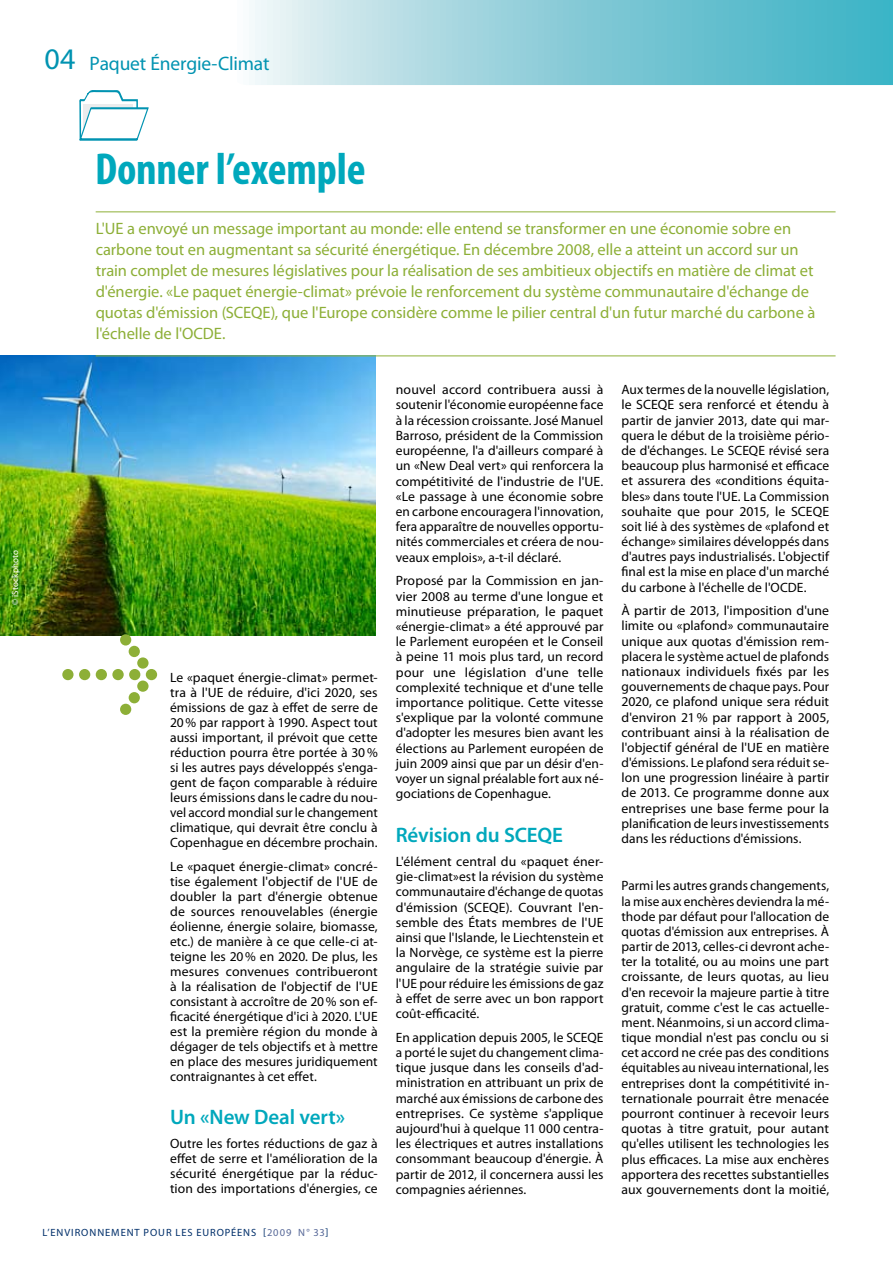
<style>
.page{position:relative;width:893px;height:1263px;background:#fff}
.page>*{position:absolute;margin:0;border:0;box-sizing:border-box;transform-origin:0 0}
.t1{font:500 82.5px "Meta Plus";color:#8daf37}
.t2{font:700 condensed 45px "Myriad Pro";letter-spacing:-.005em;color:#00a8bc}
.t3{font:30px "Myriad Pro";color:#0093b1}
.t4{font:600 21px "Myriad Pro";letter-spacing:-.01em;color:#00a8bc}
.t5{font:19.5px "Myriad Pro";letter-spacing:-.01em;color:#0093b1}
.t6{font:16.5px/21px "Myriad Pro";letter-spacing:-.005em;color:#8daf37}
.t7{font:13.5px/15.1px "Myriad Pro";letter-spacing:.005em;color:#000;text-align:justify}
.t8{font:10.5px "Myriad Pro";color:#002f6a}
.t9{font:10.5px "Myriad Pro";letter-spacing:.085em;color:#576898}
.t10{font:9px "Myriad Pro";letter-spacing:.015em;color:#fff}
.s1{color:#002f6a}
</style>
<div class="page">
<svg style="left:79px;top:90px;width:70px;height:51px"></svg>
<svg style="left:249px;top:0;width:644px;height:85px"></svg>
<img style="left:0;top:356px;width:376px;height:279px">
<hr style="left:96px;top:211px;width:740px;height:1px;background:#8daf37">
<hr style="left:96px;top:355px;width:740px;height:1px;background:#8daf37">
<h3 class="t3" style="left:45px;top:41px;width:32px">04</h3>
<h3 class="t5" style="left:90px;top:51px;width:181px">Paquet Énergie-Climat</h3>
<p class="t10" style="left:10px;top:605px;width:57px;rotate:-90deg">© iStockphoto</p>
<h2 class="t2" style="left:95px;top:141px;width:272px">Donner l’exemple</h2>
<p class="t6" style="left:96px;top:217px;width:721px">L'UE a envoyé un message important au monde: elle entend se transformer en une économie sobre en carbone tout en augmentant sa sécurité énergétique. En décembre 2008, elle a atteint un accord sur un train complet de mesures législatives pour la réalisation de ses ambitieux objectifs en matière de climat et d'énergie. «Le paquet énergie-climat» prévoie le renforcement du système communautaire d'échange de quotas d'émission (SCEQE), que l'Europe considère comme le pilier central d'un futur marché du carbone à l'échelle de l'OCDE.</p>
<h1 class="t1" style="left:59px;top:622px;width:105px">&gt;</h1>
<p class="t7" style="left:170px;top:670px;width:209px">Le «paquet énergie-climat» permet&shy;tra à l'UE de réduire, d'ici 2020, ses émissions de gaz à effet de serre de 20% par rapport à 1990. Aspect tout aussi important, il prévoit que cette réduction pourra être portée à 30% si les autres pays développés s'enga&shy;gent de façon comparable à réduire leurs émissions dans le cadre du nou&shy;vel accord mondial sur le changement climatique, qui devrait être conclu à Copenhague en décembre prochain.</p>
<p class="t7" style="left:170px;top:858px;width:209px">Le «paquet énergie-climat» concré&shy;tise également l'objectif de l'UE de doubler la part d'énergie obtenue de sources renouvelables (énergie éolienne, énergie solaire, biomasse, etc.) de manière à ce que celle-ci at&shy;teigne les 20% en 2020. De plus, les mesures convenues contribueront à la réalisation de l'objectif de l'UE consistant à accroître de 20% son ef&shy;ficacité énergétique d'ici à 2020. L'UE est la première région du monde à dégager de tels objectifs et à mettre en place des mesures juridiquement contraignantes à cet effet.</p>
<h3 class="t4" style="left:170px;top:1104px;width:177px">Un «New Deal vert»</h3>
<p class="t7" style="left:170px;top:1135px;width:209px">Outre les fortes réductions de gaz à effet de serre et l'amélioration de la sécurité énergétique par la réduc&shy;tion des importations d'énergies, ce</p>
<p class="t8" style="left:43px;top:1226px;width:22px">L’Environnement</p>
<p class="t8" style="left:144px;top:1226px;width:8px">pour</p>
<p class="t8" style="left:175px;top:1226px;width:7px">les</p>
<p class="t8" style="left:196px;top:1226px;width:14px">Européens</p>
<p class="t9" style="left:263px;top:1226px;width:67px"><span class="s1">[</span>2009 n ° 33<span class="s1">]</span></p>
<p class="t7" style="left:396px;top:382px;width:209px">nouvel accord contribuera aussi à soutenir l'économie européenne face à la récession croissante. José Manuel Barroso, président de la Commission européenne, l'a d'ailleurs comparé à un «New Deal vert» qui renforcera la compétitivité de l'industrie de l'UE. «Le passage à une économie sobre en carbone encouragera l'innovation, fera apparaître de nouvelles opportu&shy;nités commerciales et créera de nou&shy;veaux emplois», a-t-il déclaré.</p>
<p class="t7" style="left:396px;top:573px;width:209px">Proposé par la Commission en jan&shy;vier 2008 au terme d'une longue et minutieuse préparation, le paquet «énergie-climat» a été approuvé par le Parlement européen et le Conseil à peine 11 mois plus tard, un record pour une législation d'une telle complexité technique et d'une telle importance politique. Cette vitesse s'explique par la volonté commune d'adopter les mesures bien avant les élections au Parlement européen de juin 2009 ainsi que par un désir d'en&shy;voyer un signal préalable fort aux né&shy;gociations de Copenhague.</p>
<h3 class="t4" style="left:396px;top:822px;width:169px">Révision du SCEQE</h3>
<p class="t7" style="left:396px;top:854px;width:209px">L'élément central du «paquet éner&shy;gie-climat»est la révision du système communautaire d'échange de quotas d'émission (SCEQE). Couvrant l'en&shy;semble des États membres de l'UE ainsi que l'Islande, le Liechtenstein et la Norvège, ce système est la pierre angulaire de la stratégie suivie par l'UE pour réduire les émissions de gaz à effet de serre avec un bon rapport coût-efficacité.</p>
<p class="t7" style="left:396px;top:1029px;width:209px">En application depuis 2005, le SCEQE a porté le sujet du changement clima&shy;tique jusque dans les conseils d'ad&shy;ministration en attribuant un prix de marché aux émissions de carbone des entreprises. Ce système s'applique aujourd'hui à quelque 11 000 centra&shy;les électriques et autres installations consommant beaucoup d'énergie. À partir de 2012, il concernera aussi les compagnies aériennes.</p>
<p class="t7" style="left:621px;top:382px;width:209px">Aux termes de la nouvelle législation, le SCEQE sera renforcé et étendu à partir de janvier 2013, date qui mar&shy;quera le début de la troisième pério&shy;de d'échanges. Le SCEQE révisé sera beaucoup plus harmonisé et efficace et assurera des «conditions équita&shy;bles» dans toute l'UE. La Commission souhaite que pour 2015, le SCEQE soit lié à des systèmes de «plafond et échange» similaires développés dans d'autres pays industrialisés. L'objectif final est la mise en place d'un marché du carbone à l'échelle de l'OCDE.</p>
<p class="t7" style="left:621px;top:603px;width:209px">À partir de 2013, l'imposition d'une limite ou «plafond» communautaire unique aux quotas d'émission rem&shy;placera le système actuel de plafonds nationaux individuels fixés par les gouvernements de chaque pays. Pour 2020, ce plafond unique sera réduit d'environ 21% par rapport à 2005, contribuant ainsi à la réalisation de l'objectif général de l'UE en matière d'émissions. Le plafond sera réduit se&shy;lon une progression linéaire à partir de 2013. Ce programme donne aux entreprises une base ferme pour la planification de leurs investissements dans les réductions d'émissions.</p>
<p class="t7" style="left:621px;top:878px;width:209px">Parmi les autres grands changements, la mise aux enchères deviendra la mé&shy;thode par défaut pour l'allocation de quotas d'émission aux entreprises. À partir de 2013, celles-ci devront ache&shy;ter la totalité, ou au moins une part croissante, de leurs quotas, au lieu d'en recevoir la majeure partie à titre gratuit, comme c'est le cas actuelle&shy;ment. Néanmoins, si un accord clima&shy;tique mondial n'est pas conclu ou si cet accord ne crée pas des conditions équitables au niveau international, les entreprises dont la compétitivité in&shy;ternationale pourrait être menacée pourront continuer à recevoir leurs quotas à titre gratuit, pour autant qu'elles utilisent les technologies les plus efficaces. La mise aux enchères apportera des recettes substantielles aux gouvernements dont la moitié,</p>
</div>
